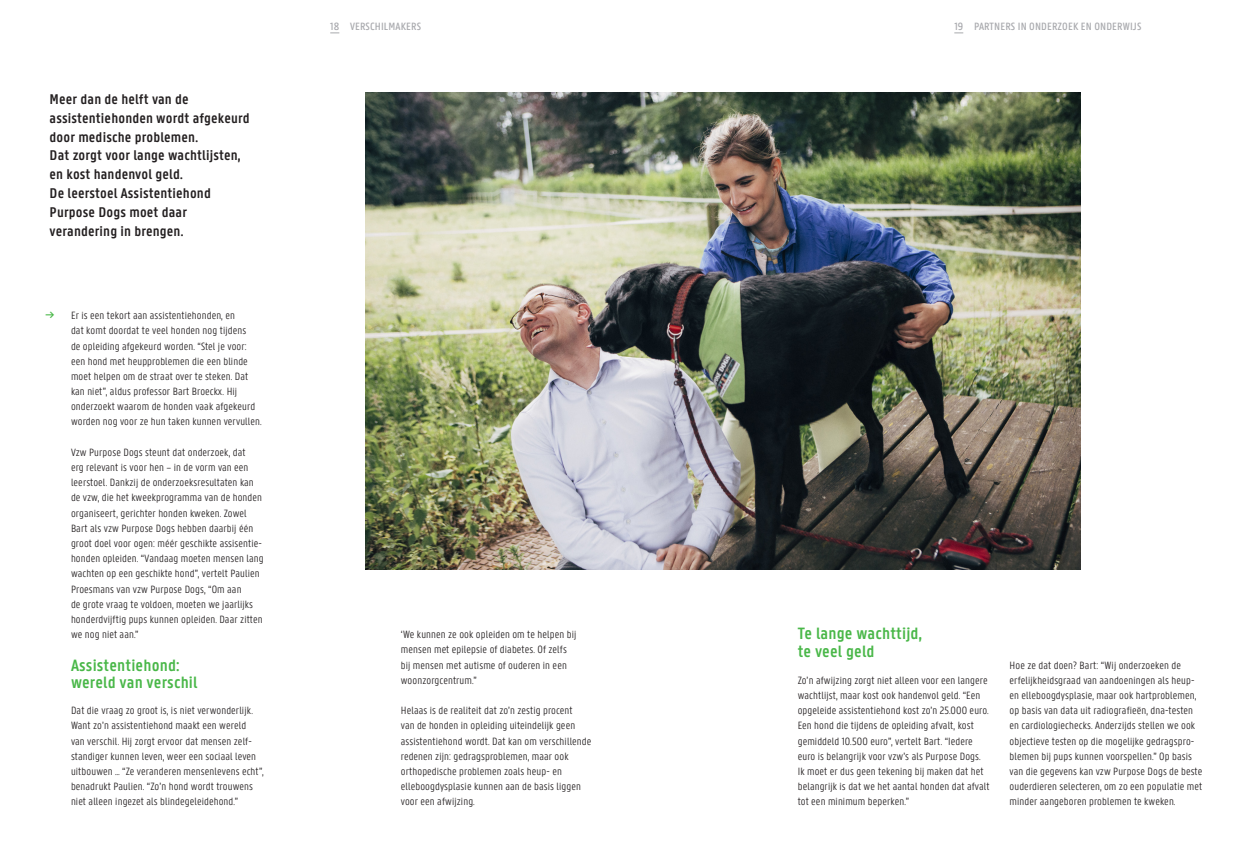
<style>
.page{position:relative;width:1248px;height:851px;background:#fff}
.page>*{position:absolute;margin:0;border:0;box-sizing:border-box;transform-origin:0 0}
.Tussentitel_2{font:600 17.5px/17.5px "U Gent Panno Text";letter-spacing:.01em;color:#49b748}
.Intro{font:600 15px/18.8px "U Gent Panno Text";letter-spacing:.01em;color:#231f20}
.t1{font:500 12.75px "U Gent Panno Text";color:#49b748}
.Running_Text_Panno{font:300 11.25px/15.1px "U Gent Panno Text";letter-spacing:.01em;color:#231f20}
.Running_Text_Panno-2{font:500 11.25px "U Gent Panno Text";letter-spacing:.01em;color:#a8a9ad}
</style>
<div class="page">
<img style="left:365px;top:93px;width:715px;height:476px">
<p class="Intro" style="left:50px;top:90px;width:201px">Meer dan de helft van de assistentiehonden wordt afgekeurd</p>
<p class="Intro" style="left:50px;top:127px;width:150px">door medische problemen.</p>
<p class="Intro" style="left:50px;top:146px;width:192px">Dat zorgt voor lange wachtlijsten,</p>
<p class="Intro" style="left:50px;top:165px;width:135px">en kost handenvol geld.</p>
<p class="Intro" style="left:50px;top:183px;width:163px">De leerstoel Assistentiehond</p>
<p class="Intro" style="left:50px;top:202px;width:139px">Purpose Dogs moet daar</p>
<p class="Intro" style="left:50px;top:221px;width:135px">verandering in brengen.</p>
<p class="t1" style="left:46px;top:307px;width:10px">→</p>
<p class="Running_Text_Panno" style="left:71px;top:308px;width:192px">Er is een tekort aan assistentiehonden, en<br>dat komt doordat te veel honden nog tijdens<br>de opleiding afgekeurd worden. “Stel je voor: een hond met heupproblemen die een blinde moet helpen om de straat over te steken. Dat kan niet”, aldus professor Bart Broeckx. Hij onderzoekt waarom de honden vaak afgekeurd worden nog voor ze hun taken kunnen vervullen.</p>
<p class="Running_Text_Panno" style="left:71px;top:444px;width:194px">Vzw Purpose Dogs steunt dat onderzoek, dat<br>erg relevant is voor hen – in de vorm van een leerstoel. Dankzij de onderzoeksresultaten kan de vzw, die het kweekprogramma van de honden organiseert, gerichter honden kweken. Zowel Bart als vzw Purpose Dogs hebben daarbij één groot doel voor ogen: méér geschikte assisentie&shy;honden opleiden. “Vandaag moeten mensen lang wachten op een geschikte hond”, vertelt Paulien Proesmans van vzw Purpose Dogs, “Om aan<br>de grote vraag te voldoen, moeten we jaarlijks honderdvijftig pups kunnen opleiden. Daar zitten we nog niet aan.”</p>
<p class="Tussentitel_2" style="left:71px;top:656px;width:128px">Assistentiehond: wereld van verschil</p>
<p class="Running_Text_Panno" style="left:71px;top:702px;width:194px">Dat die vraag zo groot is, is niet verwonderlijk.<br>Want zo’n assistentiehond maakt een wereld<br>van verschil. Hij zorgt ervoor dat mensen zelf&shy;standiger kunnen leven, weer een sociaal leven uitbouwen … “Ze veranderen mensenlevens echt”, benadrukt Paulien. “Zo’n hond wordt trouwens niet alleen ingezet als blindegeleidehond.”</p>
<p class="Running_Text_Panno-2" style="left:330px;top:20px;width:92px">18 VERSCHILMAKERS</p>
<p class="Running_Text_Panno-2" style="left:954px;top:20px;width:10px">19</p>
<p class="Running_Text_Panno-2" style="left:973px;top:20px;width:169px">PARTNERS IN ONDERZOEK EN ONDERWIJS</p>
<p class="Running_Text_Panno" style="left:401px;top:627px;width:177px">‘We kunnen ze ook opleiden om te helpen bij mensen met epilepsie of diabetes. Of zelfs bij mensen met autisme of ouderen in een woonzorgcentrum.”</p>
<p class="Running_Text_Panno" style="left:401px;top:702px;width:192px">Helaas is de realiteit dat zo’n zestig procent<br>van de honden in opleiding uiteindelijk geen assistentiehond wordt. Dat kan om verschillende redenen zijn: gedragsproblemen, maar ook orthopedische problemen zoals heup- en elleboogdysplasie kunnen aan de basis liggen voor een afwijzing.</p>
<p class="Tussentitel_2" style="left:797px;top:624px;width:126px">Te lange wachttijd, te veel geld</p>
<p class="Running_Text_Panno" style="left:797px;top:672px;width:193px">Zo’n afwijzing zorgt niet alleen voor een langere wachtlijst, maar kost ook handenvol geld. “Een opgeleide assistentiehond kost zo’n 25.000 euro.<br>Een hond die tijdens de opleiding afvalt, kost gemiddeld 10.500 euro”, vertelt Bart. “Iedere euro is belangrijk voor vzw’s als Purpose Dogs.<br>Ik moet er dus geen tekening bij maken dat het belangrijk is dat we het aantal honden dat afvalt tot een minimum beperken.”</p>
<p class="Running_Text_Panno" style="left:1009px;top:657px;width:194px">Hoe ze dat doen? Bart: “Wij onderzoeken de erfelijkheidsgraad van aandoeningen als heup&shy;en elleboogdysplasie, maar ook hartproblemen, op basis van data uit radiografieën, dna-testen en cardiologiechecks. Anderzijds stellen we ook objectieve testen op die mogelijke gedragspro&shy;blemen bij pups kunnen voorspellen.” Op basis van die gegevens kan vzw Purpose Dogs de beste ouderdieren selecteren, om zo een populatie met minder aangeboren problemen te kweken.</p>
</div>
